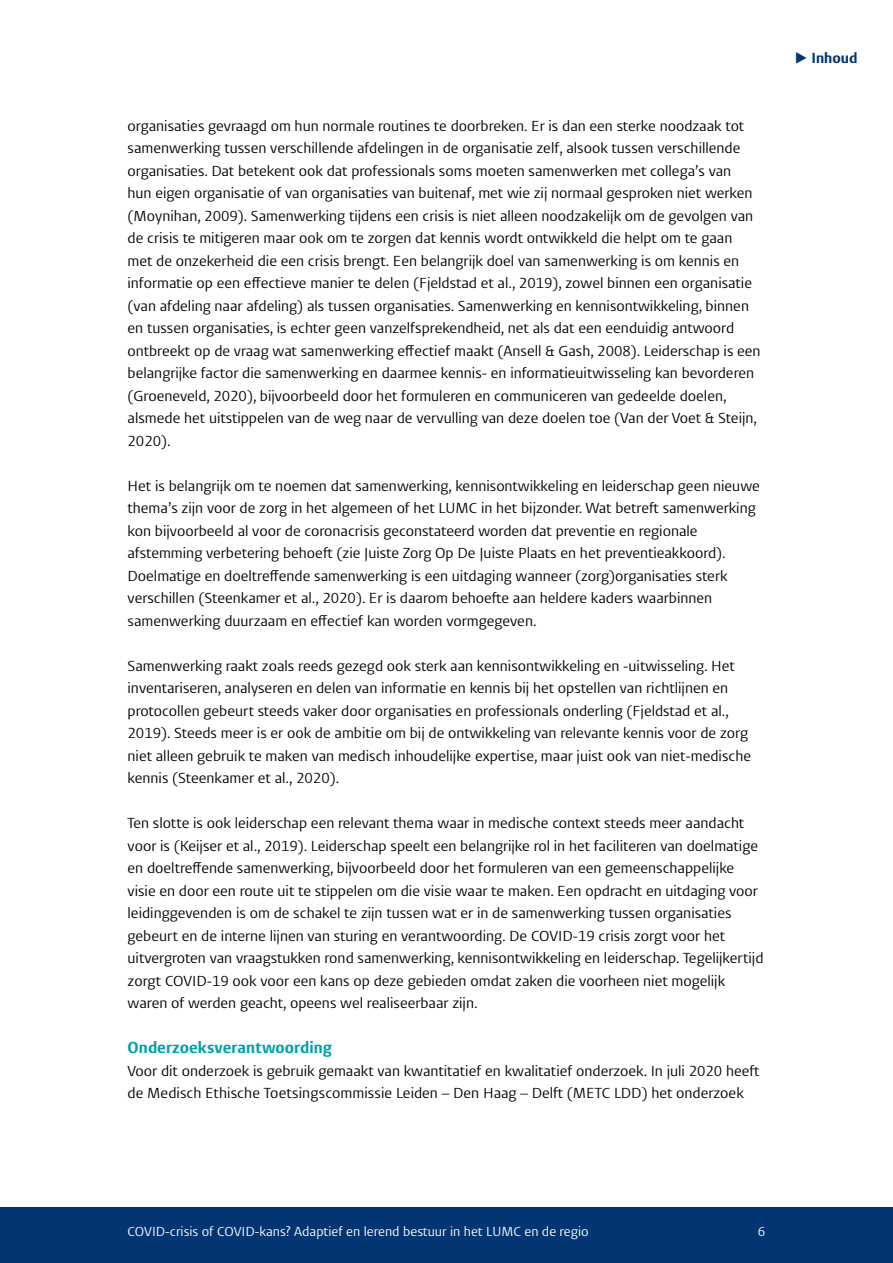
<style>
.page{position:relative;width:893px;height:1263px;background:#fff}
.page>*{position:absolute;margin:0;border:0;box-sizing:border-box;transform-origin:0 0}
.t1{font:300 16.5px "Vestula";color:#00a3ac}
.t2{font:15px/22.5px "Vestula";color:#000}
.t3{font:300 15px "Vestula";color:#033572}
.t4{font:13.5px "Vestula";color:#fff}
</style>
<div class="page">
<div style="left:0;top:1208px;width:893px;height:55px;background:#033572"></div>
<p class="t2" style="left:128px;top:114px;width:635px">organisaties gevraagd om hun normale routines te doorbreken. Er is dan een sterke noodzaak tot samenwerking tussen verschillende afdelingen in de organisatie zelf, alsook tussen verschillende organisaties. Dat betekent ook dat professionals soms moeten samenwerken met collega’s van<br>hun eigen organisatie of van organisaties van buitenaf, met wie zij normaal gesproken niet werken (Moynihan, 2009). Samenwerking tijdens een crisis is niet alleen noodzakelijk om de gevolgen van de crisis te mitigeren maar ook om te zorgen dat kennis wordt ontwikkeld die helpt om te gaan met de onzekerheid die een crisis brengt. Een belangrijk doel van samenwerking is om kennis en informatie op een effectieve manier te delen (Fjeldstad et al., 2019), zowel binnen een organisatie (van afdeling naar afdeling) als tussen organisaties. Samenwerking en kennisontwikkeling, binnen en tussen organisaties, is echter geen vanzelfsprekendheid, net als dat een eenduidig antwoord ontbreekt op de vraag wat samenwerking effectief maakt (Ansell &amp; Gash, 2008). Leiderschap is een belangrijke factor die samenwerking en daarmee kennis- en informatieuitwisseling kan bevorderen (Groeneveld, 2020), bijvoorbeeld door het formuleren en communiceren van gedeelde doelen, alsmede het uitstippelen van de weg naar de vervulling van deze doelen toe (Van der Voet &amp; Steijn, 2020).</p>
<p class="t2" style="left:128px;top:474px;width:634px">Het is belangrijk om te noemen dat samenwerking, kennisontwikkeling en leiderschap geen nieuwe thema’s zijn voor de zorg in het algemeen of het LUMC in het bijzonder. Wat betreft samenwerking kon bijvoorbeeld al voor de coronacrisis geconstateerd worden dat preventie en regionale afstemming verbetering behoeft (zie Juiste Zorg Op De Juiste Plaats en het preventieakkoord).<br>Doelmatige en doeltreffende samenwerking is een uitdaging wanneer (zorg)organisaties sterk verschillen (Steenkamer et al., 2020). Er is daarom behoefte aan heldere kaders waarbinnen samenwerking duurzaam en effectief kan worden vormgegeven.</p>
<p class="t2" style="left:128px;top:654px;width:625px">Samenwerking raakt zoals reeds gezegd ook sterk aan kennisontwikkeling en -uitwisseling. Het inventariseren, analyseren en delen van informatie en kennis bij het opstellen van richtlijnen en protocollen gebeurt steeds vaker door organisaties en professionals onderling (Fjeldstad et al., 2019). Steeds meer is er ook de ambitie om bij de ontwikkeling van relevante kennis voor de zorg niet alleen gebruik te maken van medisch inhoudelijke expertise, maar juist ook van niet-medische kennis (Steenkamer et al., 2020).</p>
<p class="t2" style="left:128px;top:812px;width:637px">Ten slotte is ook leiderschap een relevant thema waar in medische context steeds meer aandacht voor is (Keijser et al., 2019). Leiderschap speelt een belangrijke rol in het faciliteren van doelmatige en doeltreffende samenwerking, bijvoorbeeld door het formuleren van een gemeenschappelijke visie en door een route uit te stippelen om die visie waar te maken. Een opdracht en uitdaging voor leidinggevenden is om de schakel te zijn tussen wat er in de samenwerking tussen organisaties gebeurt en de interne lijnen van sturing en verantwoording. De COVID-19 crisis zorgt voor het uitvergroten van vraagstukken rond samenwerking, kennisontwikkeling en leiderschap. Tegelijkertijd zorgt COVID-19 ook voor een kans op deze gebieden omdat zaken die voorheen niet mogelijk waren of werden geacht, opeens wel realiseerbaar zijn.</p>
<p class="t1" style="left:128px;top:1037px;width:206px">Onderzoeksverantwoording</p>
<p class="t2" style="left:128px;top:1059px;width:633px">Voor dit onderzoek is gebruik gemaakt van kwantitatief en kwalitatief onderzoek. In juli 2020 heeft de Medisch Ethische Toetsingscommissie Leiden – Den Haag – Delft (METC LDD) het onderzoek</p>
<p class="t3" style="left:811px;top:49px;width:48px">Inhoud</p>
<p class="t4" style="left:128px;top:1223px;width:463px">COVID-crisis of COVID-kans? Adaptief en lerend bestuur in het LUMC en de regio</p>
<p class="t4" style="left:758px;top:1223px;width:9px">6</p>
</div>
